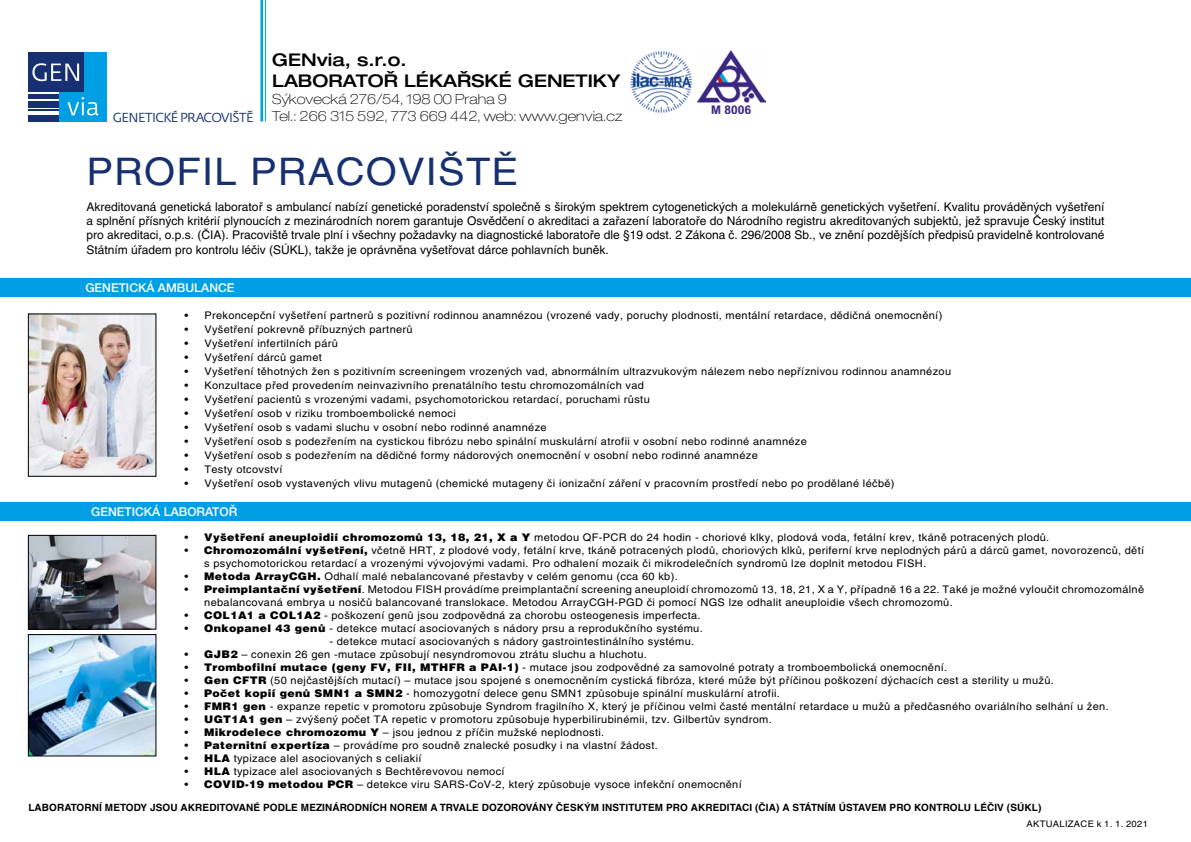
<style>
.page{position:relative;width:1191px;height:842px;background:#fff}
.page>*{position:absolute;margin:0;border:0;box-sizing:border-box;transform-origin:0 0}
.t1{font:38px "Helvetica CE";letter-spacing:.03em;color:#163072;scale:1.05 1}
.t2{font:expanded 37.7px "Helvetica Neue LT Pro";color:#163072}
.t3{font:500 expanded 17.5px/21px "Helvetica Neue LT Pro";color:#000}
.t4{font:100 expanded 14px "Helvetica Neue LT Pro";color:#000}
.t5{font:12.9px "Fedra Sans Pro";letter-spacing:-.04em;color:#163072}
.t6{font:500 12.2px/14.6px "Helvetica Neue LT Pro";letter-spacing:-.01em;color:#000;text-align:justify}
.t7{font:500 12.2px "Helvetica Neue LT Pro";color:#fff}
.t8{font:12px/14.4px "Helvetica CE";color:#000;text-align:justify}
.t9{font:10.5px/13px "Helvetica CE";letter-spacing:.03em;color:#000;scale:1.05 1}
.t10{font:700 10px "Helvetica CE";letter-spacing:.01em;color:#000}
.t11{font:9px "Helvetica CE";letter-spacing:.03em;color:#000;scale:1.05 1}
.s1{font-family:"Helvetica CE Black"}
</style>
<div class="page">
<hr style="left:265px;top:0;width:1px;height:121px;background:#009fe3">
<hr style="left:260px;top:0;width:3px;height:121px;background:#009fe3">
<div style="left:28px;top:115px;width:40px;height:7px;background:#163072"></div>
<hr style="left:28px;top:109px;width:40px;height:2px;background:#163072">
<div style="left:28px;top:101px;width:40px;height:7px;background:#163072"></div>
<hr style="left:28px;top:95px;width:40px;height:4px;background:#163072">
<div style="left:59px;top:52px;width:48px;height:70px;background:#009fe3"></div>
<div style="left:28px;top:52px;width:56px;height:40px;background:#163072"></div>
<svg style="left:32px;top:63px;width:47px;height:18px"></svg>
<svg style="left:68px;top:97px;width:30px;height:19px"></svg>
<img style="left:697px;top:51px;width:68px;height:63px">
<div style="left:0;top:278px;width:1191px;height:19px;background:#009fe3"></div>
<div style="left:0;top:502px;width:1191px;height:19px;background:#009fe3"></div>
<img style="left:30px;top:316px;width:124px;height:158px">
<img style="left:30px;top:537px;width:124px;height:90px">
<div style="left:28px;top:535px;width:128px;height:94px;border:1px solid #000"></div>
<img style="left:30px;top:636px;width:124px;height:118px">
<div style="left:28px;top:634px;width:128px;height:122px;border:1px solid #000"></div>
<img style="left:630px;top:51px;width:62px;height:62px">
<h3 class="t3" style="left:272px;top:49px;width:350px">GENvia, s.r.o.<br>LABORATOŘ LÉKAŘSKÉ GENETIKY</h3>
<h3 class="t4" style="left:272px;top:91px;width:236px">Sýkovecká 276/54, 198 00 Praha 9</h3>
<p class="t5" style="left:113px;top:109px;width:142px">GENETICKÉ PRACOVIŠTĚ</p>
<h3 class="t4" style="left:272px;top:108px;width:351px">Tel.: 266 315 592, 773 669 442, web: www.genvia.cz</h3>
<h2 class="t2" style="left:209px;top:148px;width:300px">L RACO IŠTĚ</h2>
<h1 class="t1" style="left:86px;top:150px;width:413px">PROFIL PRACOVIŠTĚ</h1>
<p class="t8" style="left:86px;top:199px;width:1019px">Akreditovaná genetická laboratoř s ambulancí nabízí genetické poradenství společně s širokým spektrem cytogenetických a molekulárně genetických vyšetření. Kvalitu prováděných vyšetření a splnění přísných kritérií plynoucích z mezinárodních norem garantuje Osvědčení o akreditaci a zařazení laboratoře do Národního registru akreditovaných subjektů, jež spravuje Český institut pro akreditaci, o.p.s. (ČIA). Pracoviště trvale plní i všechny požadavky na diagnostické laboratoře dle §19 odst. 2 Zákona č. 296/2008 Sb., ve znění pozdějších předpisů pravidelně kontrolované Státním úřadem pro kontrolu léčiv (SÚKL), takže je oprávněna vyšetřovat dárce pohlavních buněk.</p>
<p class="t6" style="left:89px;top:197px;width:1011px">Akreditovaná genetická laboratoř s ambulancí nabízí genetické poradenství společně s širokým spektrem cytogenetických a molekulárně-genetických vyšetření. Kvalitu prováděných vyšetření a splnění přísných kritérií plynoucích z mezinárodních norem garantuje Osvědčení o akreditaci a zařazení laboratoře do Národního registru akreditovaných subjektů, jež spravuje Český institut pro akreditaci, o.p.s. (ČIA). Pracoviště trvale plní i všechny požadavky na diagnostické laboratoře dle §19 odst. 2 Zákona č. 296/2008 Sb., ve znění pozdějších předpisů pravidelně kontrolované Státním úřadem pro kontrolu léčiv (SÚKL), takže je oprávněna vyšetřovat dárce pohlavních buněk.</p>
<p class="t7" style="left:85px;top:281px;width:151px">GENETICKÁ AMBULANCE</p>
<p class="t9" style="left:184px;top:309px;width:723px">• Prekoncepční vyšetření partnerů s pozitivní rodinnou anamnézou (vrozené vady, poruchy plodnosti, mentální retardace, dědičná onemocnění)</p>
<p class="t9" style="left:184px;top:323px;width:219px">• Vyšetření pokrevně příbuzných partnerů</p>
<p class="t9" style="left:184px;top:337px;width:148px">• Vyšetření infertilních párů</p>
<p class="t9" style="left:184px;top:351px;width:132px">• Vyšetření dárců gamet</p>
<p class="t9" style="left:184px;top:365px;width:731px">• Vyšetření těhotných žen s pozitivním screeningem vrozených vad, abnormálním ultrazvukovým nálezem nebo nepříznivou rodinnou anamnézou</p>
<p class="t9" style="left:184px;top:379px;width:439px">• Konzultace před provedením neinvazivního prenatálního testu chromozomálních vad</p>
<p class="t9" style="left:184px;top:393px;width:445px">• Vyšetření pacientů s vrozenými vadami, psychomotorickou retardací, poruchami růstu</p>
<p class="t9" style="left:184px;top:407px;width:260px">• Vyšetření osob v riziku tromboembolické nemoci</p>
<p class="t9" style="left:184px;top:421px;width:346px">• Vyšetření osob s vadami sluchu v osobní nebo rodinné anamnéze</p>
<p class="t9" style="left:184px;top:435px;width:594px">• Vyšetření osob s podezřením na cystickou fibrózu nebo spinální muskulární atrofii v osobní nebo rodinné anamnéze</p>
<p class="t9" style="left:184px;top:449px;width:547px">• Vyšetření osob s podezřením na dědičné formy nádorových onemocnění v osobní nebo rodinné anamnéze</p>
<p class="t9" style="left:184px;top:462px;width:95px">• Testy otcovství</p>
<p class="t9" style="left:184px;top:476px;width:678px">• Vyšetření osob vystavených vlivu mutagenů (chemické mutageny či ionizační záření v pracovním prostředí nebo po prodělané léčbě)</p>
<p class="t7" style="left:91px;top:504px;width:148px">GENETICKÁ LABORATOŘ</p>
<p class="t9" style="left:184px;top:531px;width:825px">• <span class="s1">Vyšetření aneuploidií chromozomů 13, 18, 21, X a Y</span> metodou QF-PCR do 24 hodin - choriové klky, plodová voda, fetální krev, tkáně potracených plodů.</p>
<p class="t9" style="left:204px;top:544px;width:896px;text-indent:-20px">• <span class="s1">Chromozomální vyšetření,</span> včetně HRT, z plodové vody, fetální krve, tkáně potracených plodů, choriových klků, periferní krve neplodných párů a dárců gamet, novorozenců, dětí s psychomotorickou retardací a vrozenými vývojovými vadami. Pro odhalení mozaik či mikrodelečních syndromů lze doplnit metodou FISH.</p>
<p class="t9" style="left:184px;top:570px;width:471px">• <span class="s1">Metoda ArrayCGH.</span> Odhalí malé nebalancované přestavby v celém genomu (cca 60 kb).</p>
<p class="t9" style="left:204px;top:583px;width:896px;text-indent:-20px">• <span class="s1">Preimplantační vyšetření</span>. Metodou FISH provádíme preimplantační screening aneuploidí chromozomů 13, 18, 21, X a Y, případně 16 a 22. Také je možné vyloučit chromozomálně nebalancovaná embrya u nosičů balancované translokace. Metodou ArrayCGH-PGD či pomocí NGS lze odhalit aneuploidie všech chromozomů.</p>
<p class="t9" style="left:184px;top:609px;width:493px">• <span class="s1">COL1A1 a COL1A2</span> - poškození genů jsou zodpovědná za chorobu osteogenesis imperfecta.</p>
<p class="t9" style="left:184px;top:622px;width:495px">• <span class="s1">Onkopanel 43 genů</span> - detekce mutací asociovaných s nádory prsu a reprodukčního systému.</p>
<p class="t9" style="left:329px;top:635px;width:349px">- detekce mutací asociovaných s nádory gastrointestinálního systému.</p>
<p class="t9" style="left:184px;top:648px;width:442px">• <span class="s1">GJB2</span> – conexin 26 gen -mutace způsobují nesyndromovou ztrátu sluchu a hluchotu.</p>
<p class="t9" style="left:184px;top:661px;width:728px">• <span class="s1">Trombofilní mutace (geny FV, FII, MTHFR a PAI-1)</span> - mutace jsou zodpovědné za samovolné potraty a tromboembolická onemocnění.</p>
<p class="t9" style="left:184px;top:674px;width:829px">• <span class="s1">Gen CFTR</span> (50 nejčastějších mutací) – mutace jsou spojené s onemocněním cystická fibróza, které může být příčinou poškození dýchacích cest a sterility u mužů.</p>
<p class="t9" style="left:184px;top:687px;width:569px">• <span class="s1">Počet kopií genů SMN1 a SMN2</span> - homozygotní delece genu SMN1 způsobuje spinální muskulární atrofii.</p>
<p class="t9" style="left:184px;top:700px;width:882px">• <span class="s1">FMR1 gen</span> - expanze repetic v promotoru způsobuje Syndrom fragilního X, který je příčinou velmi časté mentální retardace u mužů a předčasného ovariálního selhání u žen.</p>
<p class="t9" style="left:184px;top:713px;width:561px">• <span class="s1">UGT1A1 gen</span> – zvýšený počet TA repetic v promotoru způsobuje hyperbilirubinémii, tzv. Gilbertův syndrom.</p>
<p class="t9" style="left:184px;top:726px;width:401px">• <span class="s1">Mikrodelece chromozomu Y</span> – jsou jednou z příčin mužské neplodnosti.</p>
<p class="t9" style="left:184px;top:739px;width:452px">• <span class="s1">Paternitní expertíza</span> – provádíme pro soudně znalecké posudky i na vlastní žádost.</p>
<p class="t9" style="left:184px;top:752px;width:227px">• <span class="s1">HLA</span> typizace alel asociovaných s celiakií</p>
<p class="t9" style="left:184px;top:765px;width:306px">• <span class="s1">HLA</span> typizace alel asociovaných s Bechtěrevovou nemocí</p>
<p class="t9" style="left:184px;top:778px;width:532px">• <span class="s1">COVID-19 metodou PCR</span> – detekce viru SARS-CoV-2, který způsobuje vysoce infekční onemocnění</p>
<p class="t10" style="left:28px;top:802px;width:1014px">LABORATORNÍ METODY JSOU AKREDITOVANÉ PODLE MEZINÁRODNÍCH NOREM A TRVALE DOZOROVÁNY ČESKÝM INSTITUTEM PRO AKREDITACI (ČIA) A STÁTNÍM ÚSTAVEM PRO KONTROLU LÉČIV (SÚKL)</p>
<p class="t11" style="left:1026px;top:818px;width:117px">AKTUALIZACE k 1. 1. 2021</p>
</div>
